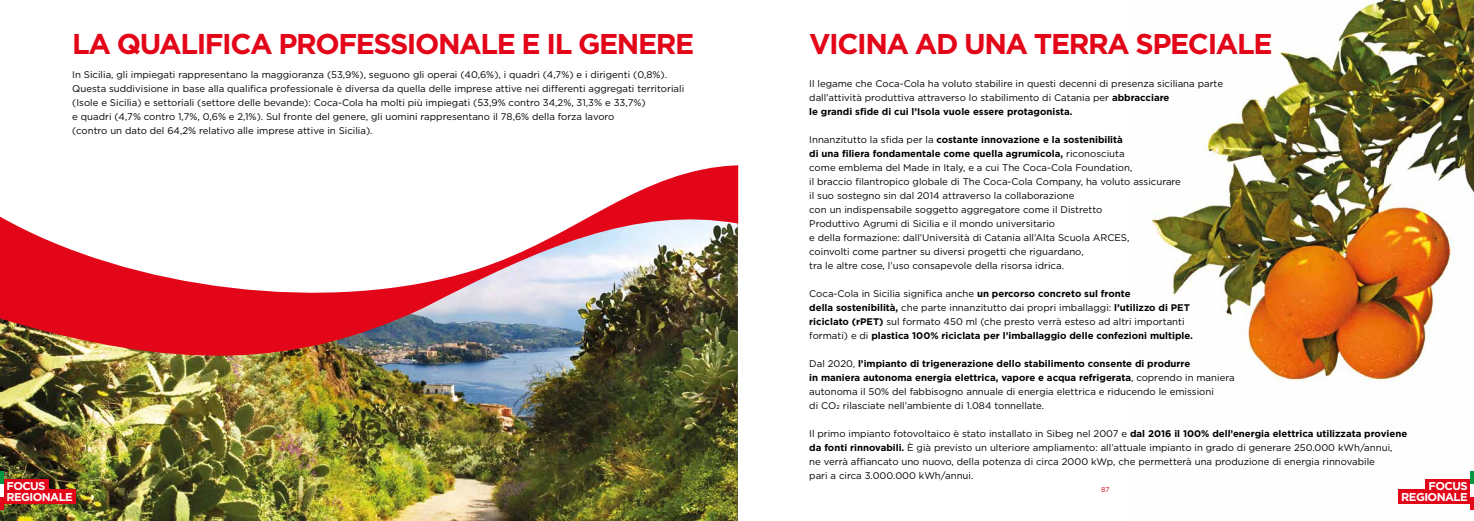
<style>
.page{position:relative;width:1474px;height:521px;background:#fff}
.page>*{position:absolute;margin:0;border:0;box-sizing:border-box;transform-origin:0 0}
.t1{font:700 28.61px "Gotham";letter-spacing:-.05em;color:#e30518}
.t2{font:700 11.38px/10.9px "Gotham";letter-spacing:-.05em;color:#fff;text-align:right}
.t3{font:9.62px/14px "Gotham";color:#000}
.t4{font:700 9.62px/14px "Gotham";color:#000}
.t5{font:7px "Gotham";color:#e30518}
.s1{font-weight:700}
.s2{font-weight:400}
</style>
<div class="page">
<img style="left:1151px;top:0;width:322px;height:504px">
<img style="left:0;top:371px;width:737px;height:150px">
<div style="left:1397px;top:489px;width:73px;height:14px;background:#e30518"></div>
<div style="left:1424px;top:479px;width:46px;height:12px;background:#e30518"></div>
<svg style="left:1470px;top:471px;width:3px;height:39px"></svg>
<img style="left:0;top:165px;width:738px;height:206px">
<div style="left:3px;top:489px;width:73px;height:14px;background:#e30518"></div>
<div style="left:3px;top:479px;width:46px;height:12px;background:#e30518"></div>
<svg style="left:0;top:471px;width:3px;height:39px"></svg>
<h1 class="t1" style="left:72px;top:25px;width:623px">LA QUALIFICA PROFESSIONALE E IL GENERE</h1>
<p class="t3" style="left:72px;top:68px;width:613px">In Sicilia, gli impiegati rappresentano la maggioranza (53,9%), seguono gli operai (40,6%), i quadri (4,7%) e i dirigenti (0,8%).<br>Questa suddivisione in base alla qualifica professionale è diversa da quella delle imprese attive nei differenti aggregati territoriali (Isole e Sicilia) e settoriali (settore delle bevande): Coca-Cola ha molti più impiegati (53,9% contro 34,2%, 31,3% e 33,7%)<br>e quadri (4,7% contro 1,7%, 0,6% e 2,1%). Sul fronte del genere, gli uomini rappresentano il 78,6% della forza lavoro<br>(contro un dato del 64,2% relativo alle imprese attive in Sicilia).</p>
<p class="t2" style="left:6px;top:480px;width:68px;text-align:left">FOCUS<br>REGIONALE</p>
<h1 class="t1" style="left:809px;top:25px;width:465px">VICINA AD UNA TERRA SPECIALE</h1>
<p class="t3" style="left:809px;top:76px;width:415px">Il legame che Coca-Cola ha voluto stabilire in questi decenni di presenza siciliana parte dall’attività produttiva attraverso lo stabilimento di Catania per <span class="s1">abbracciare<br>le grandi sfide di cui l’Isola vuole essere protagonista.</span></p>
<p class="t3" style="left:809px;top:132px;width:373px">Innanzitutto la sfida per la <span class="s1">costante innovazione e la sostenibilità<br>di una filiera fondamentale come quella agrumicola,</span> riconosciuta<br>come emblema del Made in Italy, e a cui The Coca-Cola Foundation,<br>il braccio filantropico globale di The Coca-Cola Company, ha voluto assicurare il suo sostegno sin dal 2014 attraverso la collaborazione<br>con un indispensabile soggetto aggregatore come il Distretto<br>Produttivo Agrumi di Sicilia e il mondo universitario<br>e della formazione: dall’Università di Catania all’Alta Scuola ARCES,<br>coinvolti come partner su diversi progetti che riguardano,<br>tra le altre cose, l’uso consapevole della risorsa idrica.</p>
<p class="t4" style="left:809px;top:287px;width:385px"><span class="s2">Coca-Cola in Sicilia significa anche</span> un percorso concreto sul fronte<br>della sostenibilità, <span class="s2">che parte innanzitutto dai propri imballaggi:</span> l’utilizzo di PET riciclato (rPET) <span class="s2">sul formato 450 ml (che presto verrà esteso ad altri importanti formati) e di</span> plastica 100% riciclata per l’imballaggio delle confezioni multiple.</p>
<p class="t3" style="left:809px;top:357px;width:427px">Dal 2020, <span class="s1">l’impianto di trigenerazione dello stabilimento consente di produrre<br>in maniera autonoma energia elettrica, vapore e acqua refrigerata</span>, coprendo in maniera autonoma il 50% del fabbisogno annuale di energia elettrica e riducendo le emissioni<br>di CO2 rilasciate nell’ambiente di 1.084 tonnellate.</p>
<p class="t3" style="left:809px;top:427px;width:599px">Il primo impianto fotovoltaico è stato installato in Sibeg nel 2007 e <span class="s1">dal 2016 il 100% dell’energia elettrica utilizzata proviene da fonti rinnovabili.</span> È già previsto un ulteriore ampliamento: all’attuale impianto in grado di generare 250.000 kWh/annui,<br>ne verrà affiancato uno nuovo, della potenza di circa 2000 kWp, che permetterà una produzione di energia rinnovabile<br>pari a circa 3.000.000 kWh/annui.</p>
<p class="t5" style="left:1101px;top:485px;width:10px">87</p>
<p class="t2" style="left:1401px;top:480px;width:68px">FOCUS<br>REGIONALE</p>
</div>
